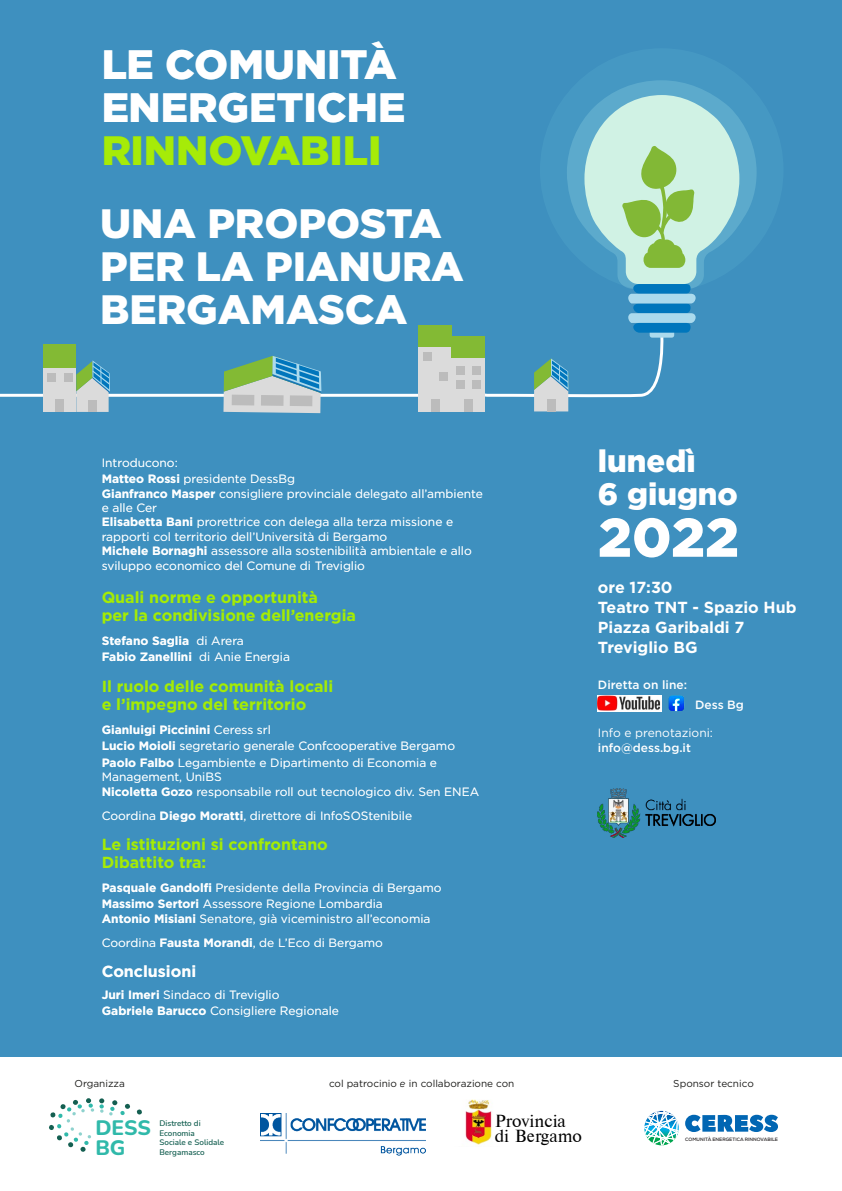
<style>
.page{position:relative;width:842px;height:1191px;background:#fff}
.page>*{position:absolute;margin:0;border:0;box-sizing:border-box;transform-origin:0 0}
.t1{font:900 54.4px "Gotham";color:#fff}
.t2{font:900 41px/43.2px "Gotham";color:#fff}
.t3{font:900 41px "Gotham";color:#9de01b}
.t4{font:900 31px/33px "Gotham";color:#fff}
.t5{font:800 20.9px/19.2px "Nunito";color:#30b9aa}
.t6{font:16.7px/15.4px "Times";color:#000}
.t7{font:700 16px/18px "Gotham";color:#9de01b}
.t8{font:700 16px/19.9px "Gotham";color:#fff}
.t9{font:12px/14.4px "Gotham";color:#fff}
.t10{font:700 12px/16.4px "Gotham";color:#fff}
.t11{font:500 12px "Gotham";color:#fff}
.t12{font:10px "Gotham";color:#1d1d1b}
.t13{font:600 8.1px/9.5px "Nunito";color:#145f51}
.t14{font:700 4.7px "Nexa";color:#231f20}
.s1{font-weight:700}
.s2{font-weight:400}
</style>
<div class="page">
<div style="left:0;top:0;width:842px;height:1057px;background:#3e90bf"></div>
<div style="left:540px;top:48px;width:243px;height:244px;background:#4598c3;border-radius:50%"></div>
<svg style="left:0;top:325px;width:664px;height:73px"></svg>
<div style="left:650px;top:330px;width:24px;height:8px;background:#abdaed;border-radius:2px"></div>
<svg style="left:49px;top:1098px;width:93px;height:53px"></svg>
<img style="left:261px;top:1113px;width:165px;height:43px">
<img style="left:465px;top:1099px;width:27px;height:46px">
<img style="left:598px;top:695px;width:63px;height:16px">
<svg style="left:685px;top:1114px;width:93px;height:18px"></svg>
<svg style="left:644px;top:1110px;width:35px;height:35px"></svg>
<div style="left:43px;top:367px;width:33px;height:45px;background:#dbdbdb"></div>
<div style="left:43px;top:344px;width:33px;height:23px;background:#83ba34"></div>
<div style="left:48px;top:373px;width:8px;height:8px;background:#bcbcbc"></div>
<div style="left:56px;top:400px;width:8px;height:12px;background:#bcbcbc"></div>
<div style="left:64px;top:373px;width:8px;height:8px;background:#bcbcbc"></div>
<svg style="left:567px;top:80px;width:190px;height:253px"></svg>
<svg style="left:223px;top:356px;width:98px;height:57px;background:#94bab3"></svg>
<div style="left:451px;top:366px;width:34px;height:45px;background:#dbdbdb"></div>
<div style="left:451px;top:346px;width:34px;height:21px;background:#dbdbdb"></div>
<div style="left:456px;top:380px;width:8px;height:8px;background:#bcbcbc"></div>
<div style="left:464px;top:399px;width:8px;height:12px;background:#bcbcbc"></div>
<div style="left:472px;top:380px;width:9px;height:8px;background:#bcbcbc"></div>
<div style="left:456px;top:367px;width:8px;height:8px;background:#bcbcbc"></div>
<div style="left:472px;top:367px;width:9px;height:8px;background:#bcbcbc"></div>
<div style="left:418px;top:345px;width:34px;height:66px;background:#dbdbdb"></div>
<div style="left:418px;top:326px;width:34px;height:21px;background:#83ba34"></div>
<div style="left:451px;top:336px;width:34px;height:21px;background:#83ba34"></div>
<div style="left:423px;top:352px;width:9px;height:9px;background:#bcbcbc"></div>
<div style="left:431px;top:399px;width:8px;height:12px;background:#bcbcbc"></div>
<div style="left:440px;top:372px;width:8px;height:9px;background:#bcbcbc"></div>
<svg style="left:534px;top:358px;width:34px;height:53px;background:#99bdb7"></svg>
<svg style="left:76px;top:360px;width:34px;height:52px"></svg>
<img style="left:669px;top:695px;width:15px;height:16px">
<img style="left:598px;top:788px;width:117px;height:50px">
<h2 class="t2" style="left:101px;top:42px;width:306px">LE COMUNITÀ<br>ENERGETICHE</h2>
<h2 class="t3" style="left:101px;top:123px;width:282px">RINNOVABILI</h2>
<h2 class="t2" style="left:100px;top:201px;width:365px">UNA PROPOSTA<br>PER LA PIANURA<br>BERGAMASCA</h2>
<p class="t9" style="left:102px;top:454px;width:195px;line-height:16.4px">Introducono:<br><span class="s1">Matteo Rossi</span> presidente DessBg</p>
<p class="t9" style="left:102px;top:486px;width:383px"><span class="s1">Gianfranco Masper</span> consigliere provinciale delegato all’ambiente e alle Cer<br><span class="s1">Elisabetta Bani</span> prorettrice con delega alla terza missione e rapporti col territorio dell’Università di Bergamo<br><span class="s1">Michele Bornaghi</span> assessore alla sostenibilità ambientale e allo sviluppo economico del Comune di Treviglio</p>
<h3 class="t7" style="left:102px;top:588px;width:256px">Quali norme e opportunità<br>per la condivisione dell’energia</h3>
<p class="t10" style="left:102px;top:632px;width:190px">Stefano Saglia <span class="s2">di Arera<br></span>Fabio Zanellini <span class="s2">di Anie Energia</span></p>
<h3 class="t7" style="left:102px;top:676px;width:233px">Il ruolo delle comunità locali e l’impegno del territorio</h3>
<p class="t9" style="left:102px;top:721px;width:355px;line-height:16.4px"><span class="s1">Gianluigi Piccinini</span> Ceress srl<br><span class="s1">Lucio Moioli</span> segretario generale Confcooperative Bergamo<br><span class="s1">Paolo Falbo</span> Legambiente e Dipartimento di Economia e</p>
<p class="t9" style="left:102px;top:769px;width:379px">Management, UniBS<br><span class="s1">Nicoletta Gozo</span> responsabile roll out tecnologico div. Sen ENEA</p>
<p class="t9" style="left:102px;top:808px;width:312px">Coordina <span class="s1">Diego Moratti</span>, direttore di InfoSOStenibile</p>
<h3 class="t7" style="left:102px;top:834px;width:228px">Le istituzioni si confrontano<br>Dibattito tra:</h3>
<p class="t9" style="left:102px;top:879px;width:341px;line-height:16.4px"><span class="s1">Pasquale Gandolfi</span> Presidente della Provincia di Bergamo<br><span class="s1">Massimo Sertori</span> Assessore Regione Lombardia</p>
<p class="t9" style="left:102px;top:906px;width:330px;line-height:24px"><span class="s1">Antonio Misiani</span> Senatore, già viceministro all’economia<br>Coordina <span class="s1">Fausta Morandi</span>, de L’Eco di Bergamo</p>
<h3 class="t8" style="left:102px;top:961px;width:96px">Conclusioni</h3>
<p class="t9" style="left:102px;top:986px;width:239px;line-height:16.4px"><span class="s1">Juri Imeri</span> Sindaco di Treviglio<br><span class="s1">Gabriele Barucco</span> Consigliere Regionale</p>
<h3 class="t4" style="left:598px;top:444px;width:141px">lunedì<br>6 giugno</h3>
<h1 class="t1" style="left:598px;top:500px;width:143px">2022</h1>
<h3 class="t8" style="left:598px;top:577px;width:200px">ore 17:30<br>Teatro TNT - Spazio Hub<br>Piazza Garibaldi 7<br>Treviglio BG</h3>
<p class="t11" style="left:598px;top:677px;width:91px">Diretta on line:</p>
<p class="t11" style="left:695px;top:696px;width:50px">Dess Bg</p>
<p class="t9" style="left:598px;top:726px;width:117px">Info e prenotazioni:</p>
<p class="t11" style="left:598px;top:740px;width:95px">info@dess.bg.it</p>
<p class="t12" style="left:329px;top:1077px;width:187px">col patrocinio e in collaborazione con</p>
<h3 class="t6" style="left:495px;top:1112px;width:89px">Provincia di Bergamo</h3>
<p class="t12" style="left:75px;top:1077px;width:52px">Organizza</p>
<p class="t12" style="left:673px;top:1077px;width:82px">Sponsor tecnico</p>
<p class="t13" style="left:159px;top:1118px;width:66px">Distretto di<br>Economia<br>Sociale e Solidale<br>Bergamasco</p>
<h3 class="t5" style="left:95px;top:1117px;width:57px">DESS<br>BG</h3>
<p class="t14" style="left:685px;top:1136px;width:94px">COMUNITÀ ENERGETICA RINNOVABILE</p>
</div>
